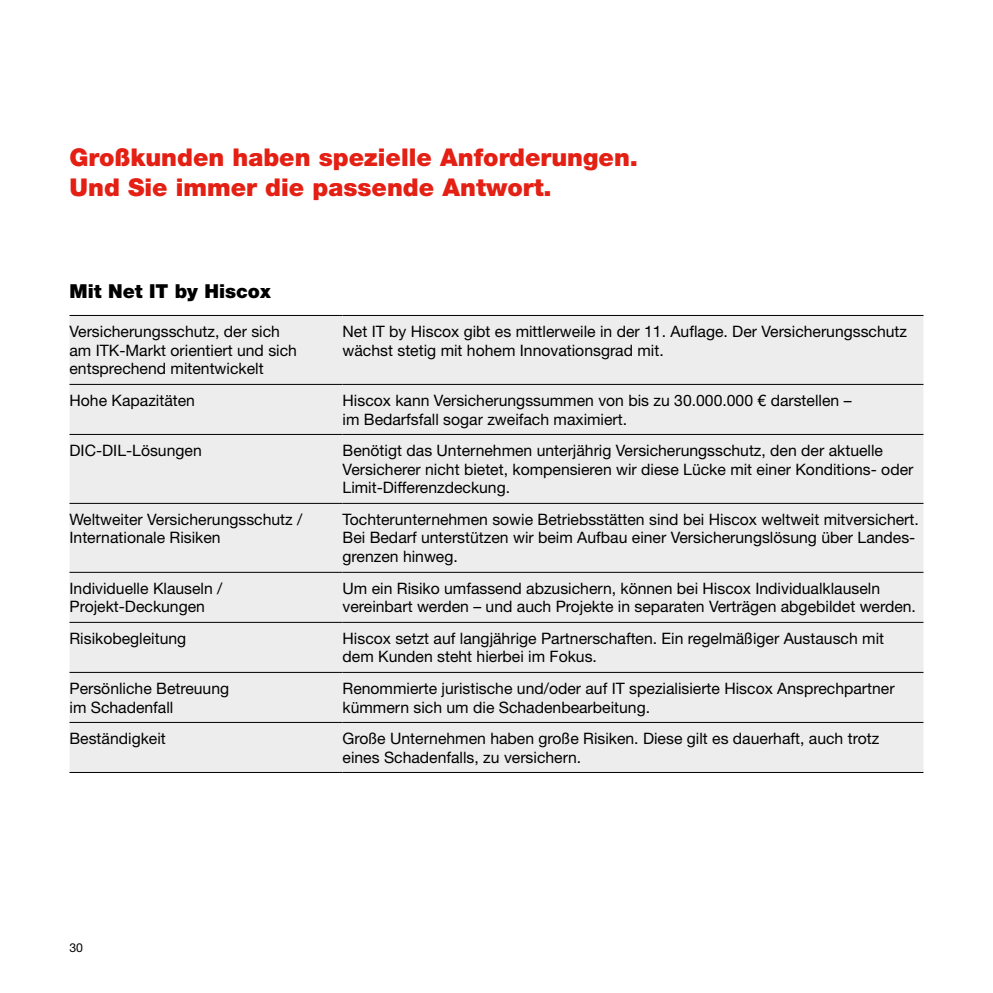
<style>
.page{position:relative;width:993px;height:993px;background:#fff}
.page>*{position:absolute;margin:0;border:0;box-sizing:border-box;transform-origin:0 0}
.t1{font:900 24.5px "Helvetica Neue LT Std";color:#e41f13}
.t2{font:900 19.25px "Helvetica Neue LT Std";color:#000}
.t3{font:15.75px/18.9px "Helvetica Neue LT Std";color:#000}
.t4{font:12.25px "Helvetica Neue LT Std";color:#000}
</style>
<div class="page">
<div style="left:69px;top:316px;width:854px;height:455px;background:#ededed"></div>
<hr style="left:69px;top:315px;width:273px;height:1px;background:#000">
<hr style="left:342px;top:315px;width:581px;height:1px;background:#000">
<hr style="left:69px;top:384px;width:273px;height:1px;background:#000">
<hr style="left:342px;top:384px;width:581px;height:1px;background:#000">
<hr style="left:69px;top:434px;width:273px;height:1px;background:#000">
<hr style="left:342px;top:434px;width:581px;height:1px;background:#000">
<hr style="left:69px;top:503px;width:273px;height:1px;background:#000">
<hr style="left:342px;top:503px;width:581px;height:1px;background:#000">
<hr style="left:69px;top:571px;width:273px;height:1px;background:#000">
<hr style="left:342px;top:571px;width:581px;height:1px;background:#000">
<hr style="left:69px;top:621px;width:273px;height:1px;background:#000">
<hr style="left:342px;top:621px;width:581px;height:1px;background:#000">
<hr style="left:69px;top:671px;width:273px;height:1px;background:#000">
<hr style="left:342px;top:671px;width:581px;height:1px;background:#000">
<hr style="left:69px;top:721px;width:273px;height:1px;background:#000">
<hr style="left:342px;top:721px;width:581px;height:1px;background:#000">
<hr style="left:69px;top:771px;width:273px;height:1px;background:#000">
<hr style="left:342px;top:771px;width:581px;height:1px;background:#000">
<p class="t1" style="left:69px;top:143px;width:570px">Großkunden haben spezielle Anforderungen.</p>
<p class="t1" style="left:69px;top:172px;width:483px">Und Sie immer die passende Antwort.</p>
<p class="t2" style="left:69px;top:279px;width:203px">Mit Net IT by Hiscox</p>
<p class="t3" style="left:69px;top:321px;width:212px">Versicherungsschutz, der sich</p>
<p class="t3" style="left:69px;top:340px;width:229px">am ITK-Markt orientiert und sich</p>
<p class="t3" style="left:69px;top:359px;width:196px">entsprechend mitentwickelt</p>
<p class="t3" style="left:342px;top:321px;width:566px">Net IT by Hiscox gibt es mittlerweile in der 11. Auflage. Der Versicherungsschutz wächst stetig mit hohem Innovationsgrad mit.</p>
<p class="t3" style="left:69px;top:390px;width:127px">Hohe Kapazitäten</p>
<p class="t3" style="left:342px;top:390px;width:510px">Hiscox kann Versicherungssummen von bis zu 30.000.000 € darstellen –</p>
<p class="t3" style="left:342px;top:409px;width:286px">im Bedarfsfall sogar zweifach maximiert.</p>
<p class="t3" style="left:69px;top:440px;width:134px">DIC-DIL-Lösungen</p>
<p class="t3" style="left:342px;top:440px;width:572px">Benötigt das Unternehmen unterjährig Versicherungsschutz, den der aktuelle<br>Versicherer nicht bietet, kompensieren wir diese Lücke mit einer Konditions- oder<br>Limit-Differenzdeckung.</p>
<p class="t3" style="left:69px;top:509px;width:234px">Weltweiter Versicherungsschutz /<br>Internationale Risiken</p>
<p class="t3" style="left:342px;top:509px;width:577px">Tochterunternehmen sowie Betriebsstätten sind bei Hiscox weltweit mitversichert.<br>Bei Bedarf unterstützen wir beim Aufbau einer Versicherungslösung über Landes&shy;grenzen hinweg.</p>
<p class="t3" style="left:69px;top:578px;width:154px">Individuelle Klauseln /</p>
<p class="t3" style="left:69px;top:597px;width:137px">Projekt-Deckungen</p>
<p class="t3" style="left:342px;top:578px;width:539px">Um ein Risiko umfassend abzusichern, können bei Hiscox Individualklauseln</p>
<p class="t3" style="left:342px;top:597px;width:574px">vereinbart werden – und auch Projekte in separaten Verträgen abgebildet werden.</p>
<p class="t3" style="left:69px;top:628px;width:118px">Risikobegleitung</p>
<p class="t3" style="left:342px;top:628px;width:543px">Hiscox setzt auf langjährige Partnerschaften. Ein regelmäßiger Austausch mit</p>
<p class="t3" style="left:342px;top:647px;width:256px">dem Kunden steht hierbei im Fokus.</p>
<p class="t3" style="left:69px;top:678px;width:161px">Persönliche Betreuung im Schadenfall</p>
<p class="t3" style="left:342px;top:678px;width:553px">Renommierte juristische und/oder auf IT spezialisierte Hiscox Ansprechpartner kümmern sich um die Schadenbearbeitung.</p>
<p class="t3" style="left:69px;top:728px;width:98px">Beständigkeit</p>
<p class="t3" style="left:342px;top:728px;width:538px">Große Unternehmen haben große Risiken. Diese gilt es dauerhaft, auch trotz</p>
<p class="t3" style="left:342px;top:747px;width:240px">eines Schadenfalls, zu versichern.</p>
<p class="t4" style="left:69px;top:940px;width:15px">30</p>
</div>
